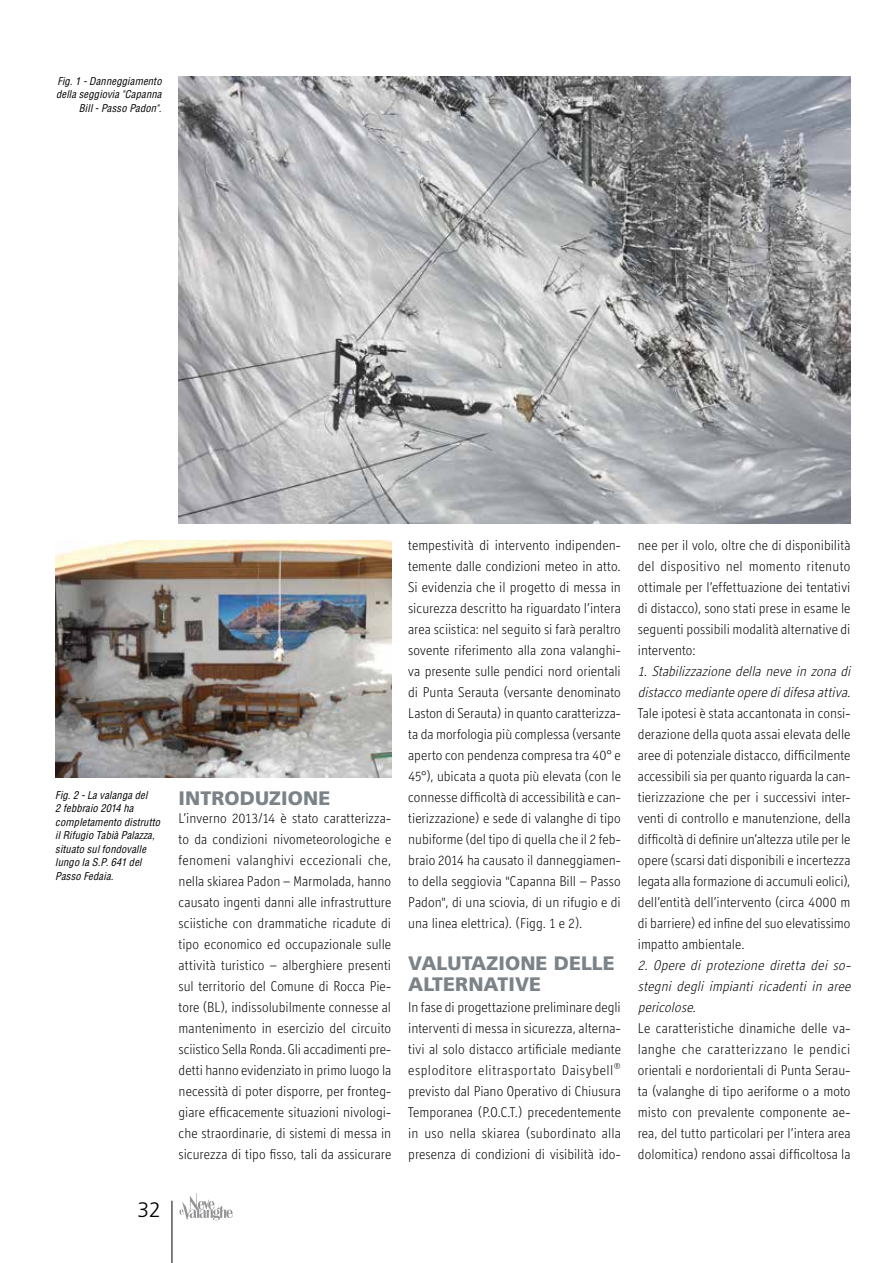
<style>
.page{position:relative;width:893px;height:1263px;background:#fff}
.page>*{position:absolute;margin:0;border:0;box-sizing:border-box;transform-origin:0 0}
.t1{font:300 21px "Frutiger";color:#000}
.t2{font:900 19.5px/21px "Frutiger";letter-spacing:.005em;color:#7c8388}
.t3{font:300 14.25px/21px "Officina Display ITC";letter-spacing:.005em;color:#000;text-align:justify}
.t4{font:italic 300 14.25px/21px "Officina Display ITC";color:#000}
.t5{font:italic condensed 10.5px/13.5px "Helvetica";letter-spacing:.015em;color:#000}
</style>
<div class="page">
<img style="left:179px;top:77px;width:671px;height:446px">
<img style="left:55px;top:540px;width:336px;height:237px">
<hr style="left:172px;top:1201px;width:1px;height:62px;background:#000">
<svg style="left:179px;top:1193px;width:54px;height:27px"></svg>
<p class="t5" style="left:56px;top:74px;width:107px;text-align:right">Fig. 1 - Danneggiamento della seggiovia "Capanna<br>Bill - Passo Padon".</p>
<p class="t5" style="left:55px;top:788px;width:106px">Fig. 2 - La valanga del<br>2 febbraio 2014 ha completamento distrutto il Rifugio Tabià Palazza, situato sul fondovalle lungo la S.P. 641 del<br>Passo Fedaia.</p>
<h1 class="t1" style="left:138px;top:1198px;width:25px">32</h1>
<h2 class="t2" style="left:179px;top:788px;width:153px">INTRODUZIONE</h2>
<p class="t3" style="left:179px;top:807px;width:214px">L’inverno 2013/14 è stato caratterizza&shy;to da condizioni nivometeorologiche e fenomeni valanghivi eccezionali che, nella skiarea Padon – Marmolada, hanno causato ingenti danni alle infrastrutture sciistiche con drammatiche ricadute di tipo economico ed occupazionale sulle attività turistico – alberghiere presenti sul territorio del Comune di Rocca Pie&shy;tore (BL), indissolubilmente connesse al mantenimento in esercizio del circuito sciistico Sella Ronda. Gli accadimenti pre&shy;detti hanno evidenziato in primo luogo la necessità di poter disporre, per fronteg&shy;giare efficacemente situazioni nivologi&shy;che straordinarie, di sistemi di messa in sicurezza di tipo fisso, tali da assicurare</p>
<p class="t3" style="left:408px;top:534px;width:214px">tempestività di intervento indipenden&shy;temente dalle condizioni meteo in atto.<br>Si evidenzia che il progetto di messa in sicurezza descritto ha riguardato l’intera area sciistica: nel seguito si farà peraltro sovente riferimento alla zona valanghi&shy;va presente sulle pendici nord orientali di Punta Serauta (versante denominato Laston di Serauta) in quanto caratterizza&shy;ta da morfologia più complessa (versante aperto con pendenza compresa tra 40° e 45°), ubicata a quota più elevata (con le connesse difficoltà di accessibilità e can&shy;tierizzazione) e sede di valanghe di tipo nubiforme (del tipo di quella che il 2 feb&shy;braio 2014 ha causato il danneggiamen&shy;to della seggiovia "Capanna Bill – Passo Padon", di una sciovia, di un rifugio e di una linea elettrica). (Figg. 1 e 2).</p>
<h2 class="t2" style="left:408px;top:952px;width:208px">VALUTAZIONE DELLE<br>ALTERNATIVE</h2>
<p class="t3" style="left:408px;top:996px;width:214px">In fase di progettazione preliminare degli interventi di messa in sicurezza, alterna&shy;tivi al solo distacco artificiale mediante esploditore elitrasportato Daisybell<sup>® </sup>previsto dal Piano Operativo di Chiusura Temporanea (P.O.C.T.) precedentemente in uso nella skiarea (subordinato alla presenza di condizioni di visibilità ido-</p>
<p class="t3" style="left:638px;top:534px;width:214px">nee per il volo, oltre che di disponibilità del dispositivo nel momento ritenuto ottimale per l’effettuazione dei tentativi di distacco), sono stati prese in esame le seguenti possibili modalità alternative di intervento:</p>
<p class="t4" style="left:638px;top:660px;width:218px">1. Stabilizzazione della neve in zona di distacco mediante opere didifesaattiva.</p>
<p class="t3" style="left:638px;top:702px;width:214px">Tale ipotesi è stata accantonata in consi&shy;derazione della quota assai elevata delle aree di potenziale distacco, difficilmente accessibili sia per quanto riguarda la can&shy;tierizzazione che per i successivi inter&shy;venti di controllo e manutenzione, della difficoltà di definire un’altezza utile per le opere (scarsi dati disponibili e incertezza legata alla formazione di accumuli eolici), dell’entità dell’intervento (circa 4000 m di barriere) ed infine del suo elevatissimo impatto ambientale.</p>
<p class="t4" style="left:638px;top:954px;width:218px;text-align:justify">2. Opere di protezione diretta dei so&shy;stegni degli impianti ricadenti in aree pericolose.</p>
<p class="t3" style="left:638px;top:1017px;width:214px">Le caratteristiche dinamiche delle va&shy;langhe che caratterizzano le pendici orientali e nordorientali di Punta Serau&shy;ta (valanghe di tipo aeriforme o a moto misto con prevalente componente ae&shy;rea, del tutto particolari per l’intera area dolomitica) rendono assai difficoltosa la</p>
</div>
